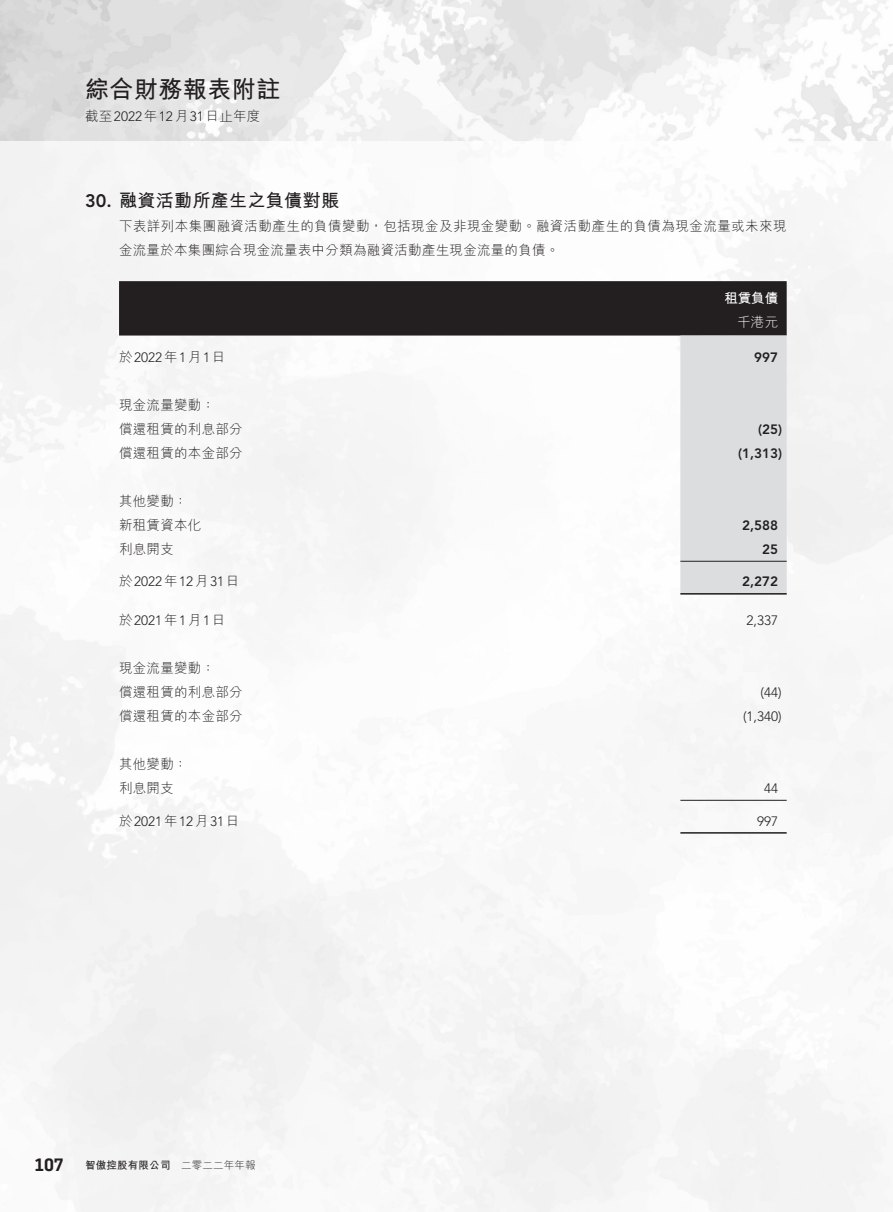
<style>
.page{position:relative;width:893px;height:1212px;background:#fff}
.page>*{position:absolute;margin:0;border:0;box-sizing:border-box;transform-origin:0 0}
.t1{font:700 24px "M Hei HK";letter-spacing:.02em;color:#231f20}
._01_H1{font:700 18px "M Hei HK";letter-spacing:.02em;color:#231f20}
.t2{font:700 18px "Battersea";color:#231f20}
._00_txt{font:300 13.5px/24px "M Hei HK";letter-spacing:.035em;color:#231f20}
._50_Table_txt{font:300 13.5px "M Hei HK";letter-spacing:.02em;color:#231f20}
._50_Table_txt-2{font:300 13.5px "Avenir LT Std";color:#231f20}
._50_Table_txt-3{font:800 13.5px "Avenir LT Std";color:#231f20}
._50_Table_txt-4{font:700 13.5px "M Hei HK";color:#fff}
._50_Table_txt-5{font:300 13.5px "M Hei HK";color:#fff}
.t3{font:700 10.5px "M Hei HK";letter-spacing:.02em;color:#231f20}
.t4{font:300 10.5px "M Hei HK";letter-spacing:.02em;color:#231f20}
.s1{font-family:"Avenir LT Std"}
.s2{font-family:"Avenir LT Std";font-weight:800}
.s3{font-family:"M Hei HK"}
</style>
<div class="page">
<img style="left:0;top:0;width:893px;height:140px">
<svg style="left:119px;top:281px;width:668px;height:313px"></svg>
<hr style="left:680px;top:561px;width:107px;height:1px;background:#231f20">
<hr style="left:680px;top:593px;width:107px;height:1px;background:#231f20">
<hr style="left:680px;top:800px;width:107px;height:1px;background:#231f20">
<hr style="left:680px;top:832px;width:107px;height:1px;background:#231f20">
<p class="t1" style="left:85px;top:72px;width:197px">綜合財務報表附註</p>
<p class="_00_txt" style="left:85px;top:104px;width:177px">截至<span class="s1">2022</span>年<span class="s1">12</span>月<span class="s1">31</span>日止年度</p>
<p class="_01_H1" style="left:85px;top:188px;width:255px"><span class="s2">30.</span> 融資活動所產生之負債對賬</p>
<p class="_00_txt" style="left:119px;top:214px;width:669px">下表詳列本集團融資活動產生的負債變動，包括現金及非現金變動。融資活動產生的負債為現金流量或未來現金流量於本集團綜合現金流量表中分類為融資活動產生現金流量的負債。</p>
<p class="_50_Table_txt-4" style="left:724px;top:289px;width:55px">租賃負債</p>
<p class="_50_Table_txt-5" style="left:737px;top:316px;width:43px">千港元</p>
<p class="_50_Table_txt-3" style="left:754px;top:350px;width:25px">997</p>
<p class="_50_Table_txt-2" style="left:119px;top:350px;width:108px"><span class="s3">於</span>2022<span class="s3">年</span>1<span class="s3">月</span>1<span class="s3">日</span></p>
<p class="_50_Table_txt" style="left:119px;top:398px;width:97px">現金流量變動：</p>
<p class="_50_Table_txt" style="left:119px;top:422px;width:125px">償還租賃的利息部分</p>
<p class="_50_Table_txt-3" style="left:758px;top:422px;width:25px">)25(</p>
<p class="_50_Table_txt" style="left:119px;top:446px;width:125px">償還租賃的本金部分</p>
<p class="_50_Table_txt" style="left:119px;top:494px;width:70px">其他變動：</p>
<p class="_50_Table_txt-3" style="left:738px;top:446px;width:45px">)1,313(</p>
<p class="_50_Table_txt" style="left:119px;top:518px;width:84px">新租賃資本化</p>
<p class="_50_Table_txt-3" style="left:742px;top:518px;width:37px">2,588</p>
<p class="_50_Table_txt" style="left:119px;top:542px;width:56px">利息開支</p>
<p class="_50_Table_txt-3" style="left:762px;top:542px;width:17px">25</p>
<p class="_50_Table_txt-2" style="left:119px;top:574px;width:122px"><span class="s3">於</span>2022<span class="s3">年</span>12<span class="s3">月</span>31<span class="s3">日</span></p>
<p class="_50_Table_txt-3" style="left:742px;top:574px;width:37px">2,272</p>
<p class="_50_Table_txt-2" style="left:119px;top:613px;width:108px"><span class="s3">於</span>2021<span class="s3">年</span>1<span class="s3">月</span>1<span class="s3">日</span></p>
<p class="_50_Table_txt" style="left:119px;top:661px;width:97px">現金流量變動：</p>
<p class="_50_Table_txt-2" style="left:747px;top:613px;width:33px">2,337</p>
<p class="_50_Table_txt" style="left:119px;top:685px;width:125px">償還租賃的利息部分</p>
<p class="_50_Table_txt-2" style="left:761px;top:685px;width:23px">)44(</p>
<p class="_50_Table_txt" style="left:119px;top:709px;width:125px">償還租賃的本金部分</p>
<p class="_50_Table_txt" style="left:119px;top:757px;width:70px">其他變動：</p>
<p class="_50_Table_txt-2" style="left:743px;top:709px;width:40px">)1,340(</p>
<p class="_50_Table_txt" style="left:119px;top:781px;width:56px">利息開支</p>
<p class="_50_Table_txt-2" style="left:764px;top:781px;width:16px">44</p>
<p class="_50_Table_txt-2" style="left:119px;top:813px;width:122px"><span class="s3">於</span>2021<span class="s3">年</span>12<span class="s3">月</span>31<span class="s3">日</span></p>
<p class="_50_Table_txt-2" style="left:757px;top:813px;width:23px">997</p>
<p class="t2" style="left:35px;top:1153px;width:31px">107</p>
<p class="t3" style="left:85px;top:1158px;width:87px">智傲控股有限公司</p>
<p class="t4" style="left:181px;top:1160px;width:76px">二零二二年年報</p>
</div>
